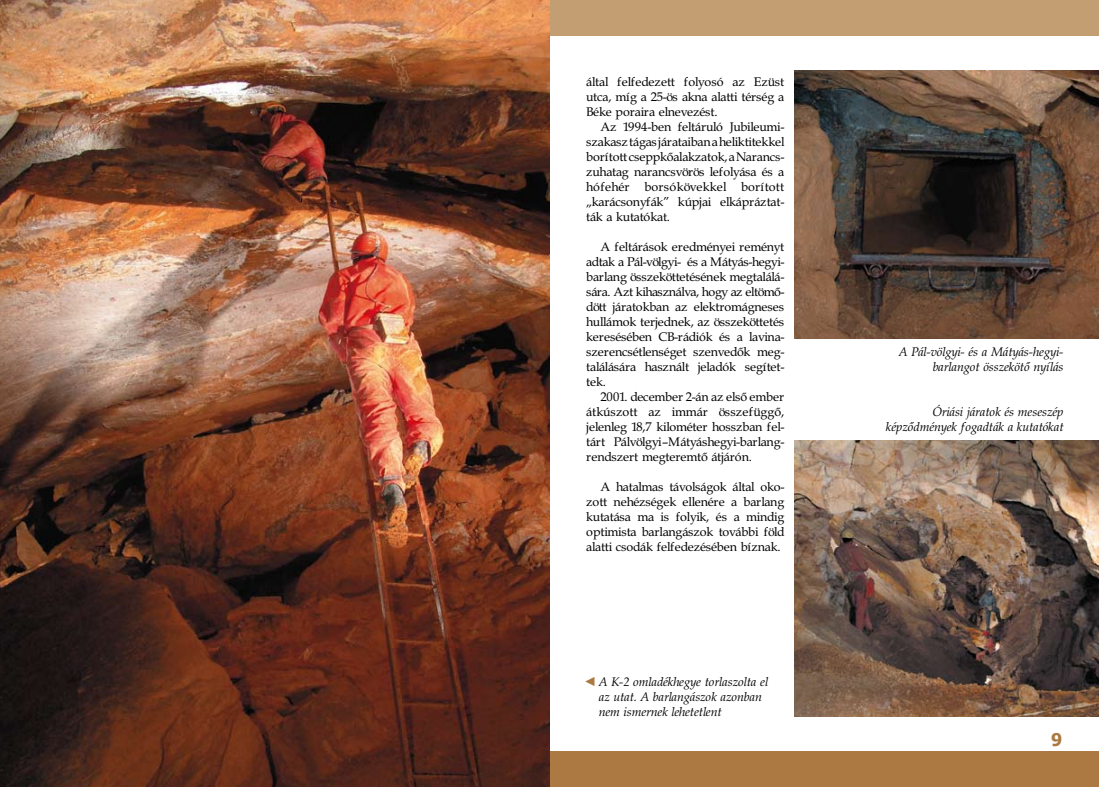
<style>
.page{position:relative;width:1099px;height:787px;background:#fff}
.page>*{position:absolute;margin:0;border:0;box-sizing:border-box;transform-origin:0 0}
.t1{font:700 17.5px "Tahoma";color:#ab7941}
.t2{font:12.5px/15px "Book Antiqua PFL";color:#000;text-align:justify}
.t3{font:italic 12.5px/15px "Book Antiqua PFL";color:#000;text-align:right}
.s1{font-family:"Mathematical Pi Six";font-style:normal;color:#ab7941}
</style>
<div class="page">
<div style="left:0;top:0;width:1098px;height:35px;background:#c39e73"></div>
<div style="left:0;top:751px;width:1098px;height:36px;background:#ab7941"></div>
<img style="left:0;top:0;width:549px;height:787px">
<img style="left:794px;top:71px;width:304px;height:267px">
<img style="left:794px;top:440px;width:304px;height:276px">
<p class="t2" style="left:586px;top:74px;width:199px">által felfedezett folyosó az Ezüst utca, míg a 25-ös akna alatti térség a Béke poraira elnevezést.</p>
<p class="t2" style="left:586px;top:119px;width:200px;text-indent:14px">Az 1994-ben feltáruló Jubileumi&shy;szakasz tágas járataiban a heliktitekkel borított cseppkõalakzatok, a Narancs&shy;zuhatag narancsvörös lefolyása és a hófehér borsókövekkel borított „karácsonyfák” kúpjai elkápráztat&shy;ták a kutatókat.</p>
<p class="t2" style="left:586px;top:239px;width:200px;text-indent:14px">A feltárások eredményei reményt adtak a Pál-völgyi- és a Mátyás-hegyi&shy;barlang összeköttetésének megtalálá&shy;sára. Azt kihasználva, hogy az eltömõ&shy;dött járatokban az elektromágneses hullámok terjednek, az összeköttetés keresésében CB-rádiók és a lavina&shy;szerencsétlenséget szenvedõk meg&shy;találására használt jeladók segítet&shy;tek.</p>
<p class="t2" style="left:586px;top:389px;width:200px;text-indent:14px">2001. december 2-án az elsõ ember átkúszott az immár összefüggõ, jelenleg 18,7 kilométer hosszban fel&shy;tárt Pálvölgyi–Mátyáshegyi-barlang&shy;rendszert megteremtõ átjárón.</p>
<p class="t2" style="left:586px;top:479px;width:200px;text-indent:14px">A hatalmas távolságok által oko&shy;zott nehézségek ellenére a barlang kutatása ma is folyik, és a mindig optimista barlangászok további föld alatti csodák felfedezésében bíznak.</p>
<p class="t3" style="left:598px;top:674px;width:171px;text-align:left;text-indent:-14px"><span class="s1">b</span> A K-2 omladékhegye torlaszolta el az utat. A barlangászok azonban nem ismernek lehetetlent</p>
<p class="t3" style="left:898px;top:344px;width:166px">A Pál-völgyi- és a Mátyás-hegyi&shy;barlangot összekötõ nyílás</p>
<p class="t3" style="left:886px;top:404px;width:179px">Óriási járatok és meseszép képzõdmények fogadták a kutatókat</p>
<h1 class="t1" style="left:1051px;top:727px;width:13px">9</h1>
</div>
